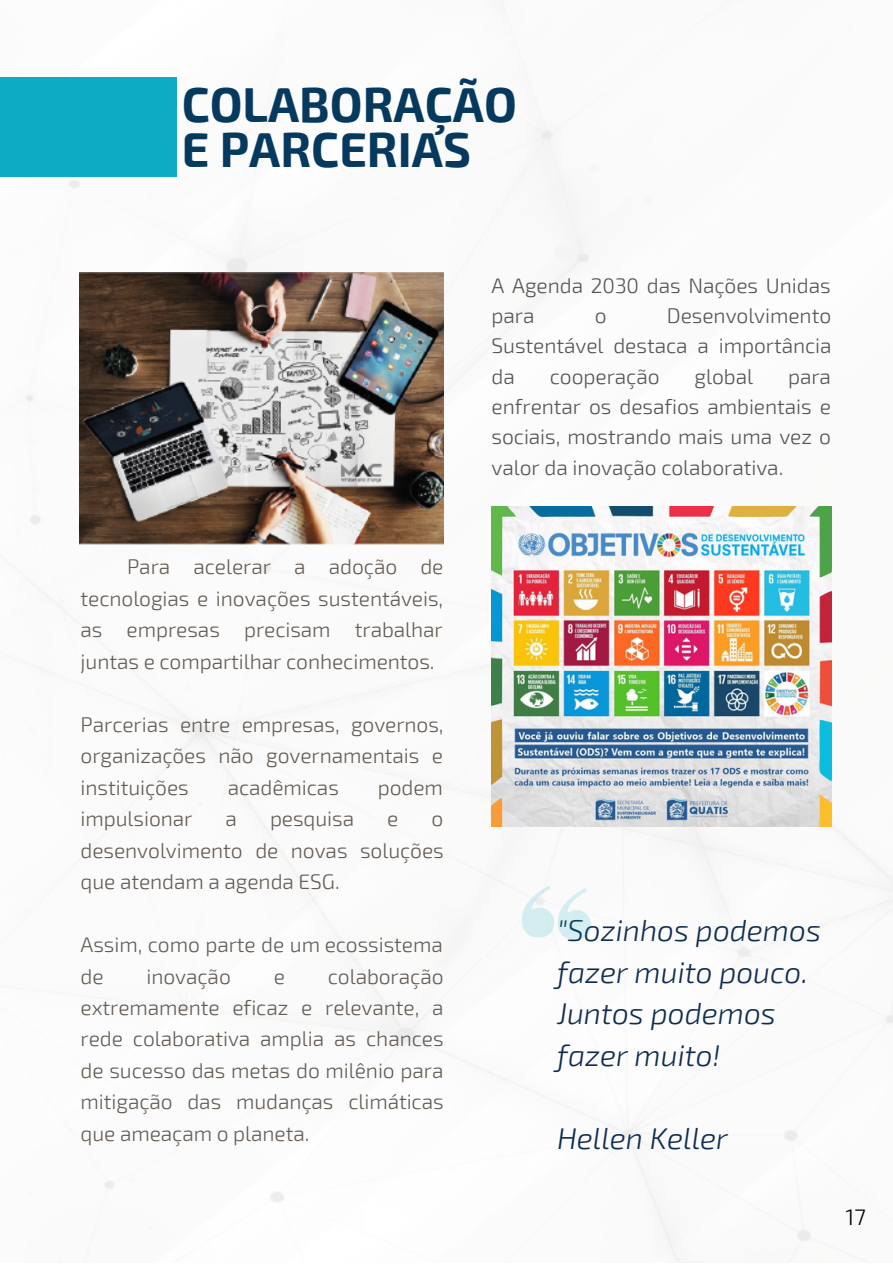
<style>
.page{position:relative;width:893px;height:1264px;background:#fff}
.page>*{position:absolute;margin:0;border:0;box-sizing:border-box;transform-origin:0 0}
.t1{font:700 48px/45px "Exo 2";color:#05395e}
.t2{font:italic 300 30px/41.5px "Exo 2";color:#112d4e}
.t3{font:300 22.5px "Exo 2";color:#000}
.t4{font:300 21px/31.5px "Exo 2";letter-spacing:-.005em;color:#635b54;text-align:justify}
.t5{font:300 21px/30.3px "Exo 2";letter-spacing:-.005em;color:#545454;text-align:justify}
</style>
<div class="page">
<img style="left:3px;top:0;width:889px;height:1262px">
<div style="left:0;top:77px;width:177px;height:100px;background:#0eabc4"></div>
<img style="left:79px;top:272px;width:365px;height:272px">
<svg style="left:520px;top:883px;width:73px;height:58px"></svg>
<img style="left:491px;top:506px;width:340px;height:320px">
<p class="t1" style="left:182px;top:80px;width:336px">COLABORAÇÃO<br>E PARCERIAS</p>
<p class="t4" style="left:81px;top:550px;width:364px;text-indent:46px">Para acelerar a adoção de tecnologias e inovações sustentáveis, as empresas precisam trabalhar juntas e compartilhar conhecimentos.</p>
<p class="t4" style="left:81px;top:707px;width:364px">Parcerias entre empresas, governos, organizações não governamentais e instituições</p>
<p class="t4" style="left:228px;top:770px;width:113px">acadêmicas</p>
<p class="t4" style="left:378px;top:770px;width:67px">podem</p>
<p class="t4" style="left:81px;top:802px;width:113px">impulsionar</p>
<p class="t4" style="left:225px;top:802px;width:13px">a</p>
<p class="t4" style="left:270px;top:802px;width:86px">pesquisa</p>
<p class="t4" style="left:387px;top:802px;width:13px">e</p>
<p class="t4" style="left:81px;top:802px;width:365px;text-indent:351px">o desenvolvimento de novas soluções que atendam a agenda ESG.</p>
<p class="t4" style="left:81px;top:927px;width:364px">Assim, como parte de um ecossistema de</p>
<p class="t4" style="left:81px;top:959px;width:364px;text-indent:247px">colaboração extremamente eficaz e relevante, a rede colaborativa amplia as chances de sucesso das metas do milênio para mitigação das mudanças climáticas que ameaçam o planeta.</p>
<p class="t4" style="left:146px;top:959px;width:86px">inovação</p>
<p class="t4" style="left:274px;top:959px;width:13px">e</p>
<p class="t5" style="left:491px;top:269px;width:340px">A Agenda 2030 das Nações Unidas para</p>
<p class="t5" style="left:491px;top:299px;width:341px;text-indent:175px">Desenvolvimento Sustentável destaca a importância da</p>
<p class="t5" style="left:594px;top:299px;width:13px">o</p>
<p class="t5" style="left:550px;top:360px;width:111px">cooperação</p>
<p class="t5" style="left:694px;top:360px;width:60px">global</p>
<p class="t5" style="left:491px;top:360px;width:341px;text-indent:296px">para enfrentar os desafios ambientais e sociais, mostrando mais uma vez o valor da inovação colaborativa.</p>
<p class="t2" style="left:557px;top:908px;width:265px">"Sozinhos podemos fazer muito pouco.<br>Juntos podemos fazer muito!</p>
<p class="t2" style="left:557px;top:1116px;width:172px">Hellen Keller</p>
<p class="t3" style="left:845px;top:1202px;width:22px">17</p>
</div>
